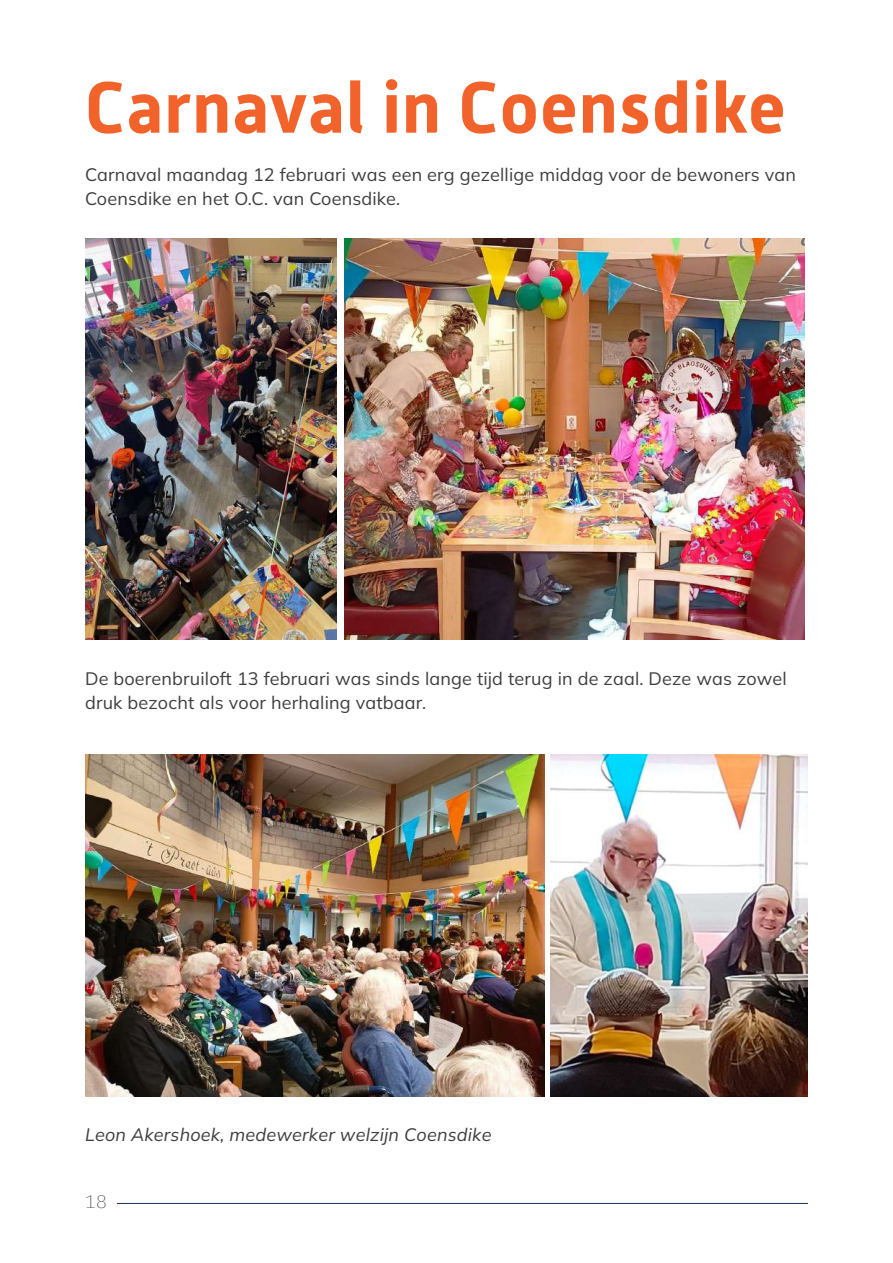
<style>
.page{position:relative;width:893px;height:1263px;background:#fff}
.page>*{position:absolute;margin:0;border:0;box-sizing:border-box;transform-origin:0 0}
.t1{font:700 72px "Alwyn New";letter-spacing:.01em;color:#f1632a}
.t2{font:200 18px/24px "Mulish";letter-spacing:.01em;color:#3e3e3f}
.t3{font:italic 200 18px "Mulish";letter-spacing:.01em;color:#3e3e3f}
.t4{font:200 18px "IBM Plex Serif";color:#3e3e3f}
</style>
<div class="page">
<hr style="left:117px;top:1203px;width:691px;height:1px;background:#17335d">
<img style="left:85px;top:238px;width:252px;height:401px">
<img style="left:551px;top:754px;width:257px;height:342px">
<img style="left:344px;top:238px;width:461px;height:401px">
<img style="left:85px;top:754px;width:460px;height:342px">
<h1 class="t1" style="left:85px;top:66px;width:702px">Carnaval in Coensdike</h1>
<p class="t2" style="left:85px;top:162px;width:712px">Carnaval maandag 12 februari was een erg gezellige middag voor de bewoners van<br>Coensdike en het O.C. van Coensdike.</p>
<p class="t2" style="left:85px;top:666px;width:703px">De boerenbruiloft 13 februari was sinds lange tijd terug in de zaal. Deze was zowel druk bezocht als voor herhaling vatbaar.</p>
<p class="t3" style="left:85px;top:1122px;width:408px">Leon Akershoek, medewerker welzijn Coensdike</p>
<p class="t4" style="left:85px;top:1188px;width:23px">18</p>
</div>
